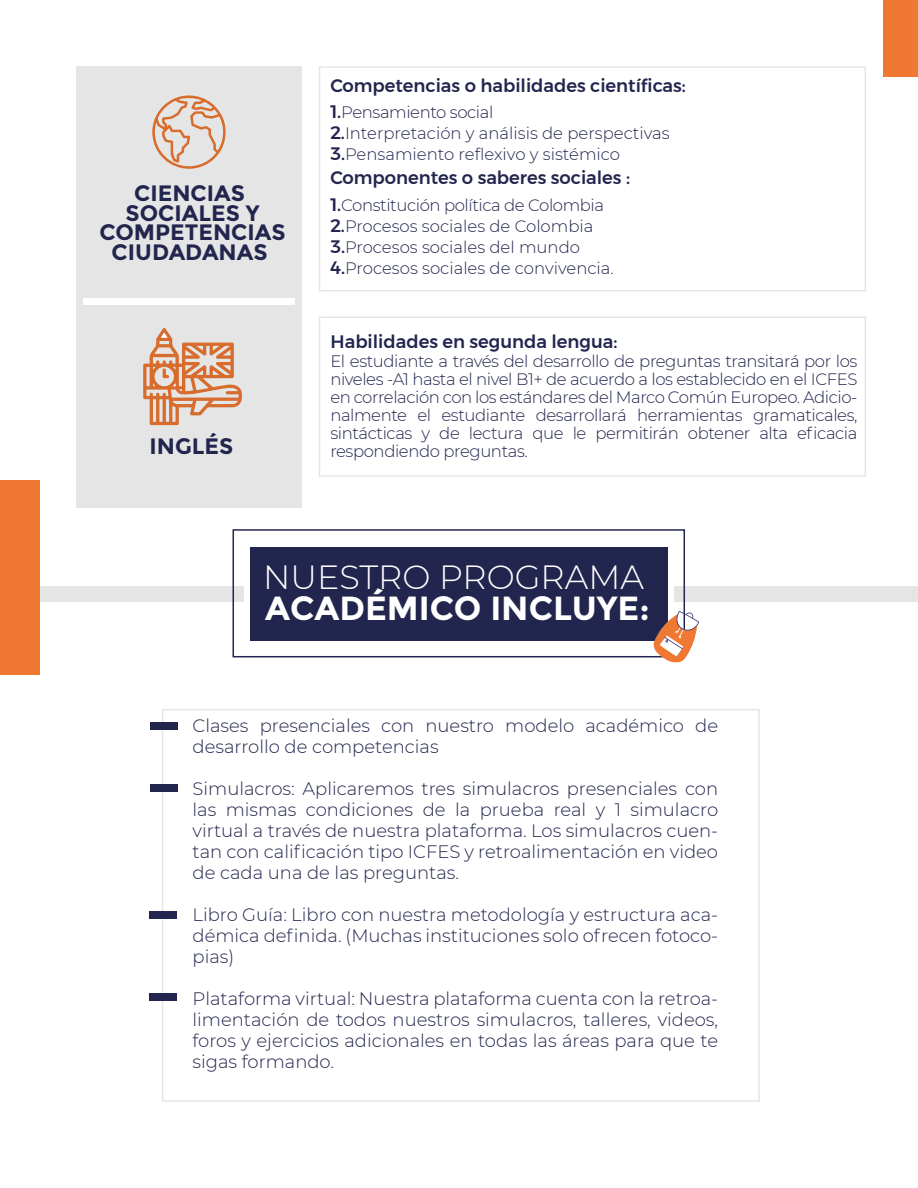
<style>
.page{position:relative;width:918px;height:1188px;background:#fff}
.page>*{position:absolute;margin:0;border:0;box-sizing:border-box;transform-origin:0 0}
.t1{font:700 33.45px "Montserrat";color:#fff}
.t2{font:300 33.45px "Montserrat";color:#fff}
.t3{font:700 22.35px/19.5px "Montserrat";color:#22254d;text-align:center}
.t4{font:300 18px/21px "Montserrat";color:#22254d;text-align:justify}
.t5{font:500 18px "Montserrat";color:#22254d}
.t6{font:300 16.5px/21px "Montserrat";letter-spacing:-.015em;color:#22254d}
.s1{font-weight:500;font-size:18px}
</style>
<div class="page">
<div style="left:76px;top:66px;width:226px;height:441px;background:#e5e5e5"></div>
<div style="left:83px;top:298px;width:212px;height:7px;background:#fff"></div>
<div style="left:150px;top:722px;width:28px;height:8px;background:#22254d"></div>
<div style="left:150px;top:784px;width:28px;height:8px;background:#22254d"></div>
<div style="left:149px;top:911px;width:28px;height:8px;background:#22254d"></div>
<div style="left:149px;top:993px;width:28px;height:8px;background:#22254d"></div>
<div style="left:0;top:586px;width:243px;height:15px;background:#e5e5e5"></div>
<div style="left:675px;top:586px;width:243px;height:15px;background:#e5e5e5"></div>
<div style="left:250px;top:547px;width:418px;height:94px;background:#22254d"></div>
<div style="left:233px;top:529px;width:452px;height:128px;border:2px solid #22254d"></div>
<svg style="left:653px;top:611px;width:46px;height:52px"></svg>
<div style="left:883px;top:0;width:35px;height:77px;background:#ef7833"></div>
<div style="left:0;top:480px;width:40px;height:195px;background:#ef7833"></div>
<svg style="left:152px;top:95px;width:74px;height:74px"></svg>
<svg style="left:143px;top:328px;width:99px;height:97px"></svg>
<p class="t3" style="left:100px;top:184px;width:188px">CIENCIAS<br>SOCIALES Y<br>COMPETENCIAS<br>CIUDADANAS</p>
<p class="t3" style="left:150px;top:436px;width:85px">INGLÉS</p>
<p class="t5" style="left:330px;top:71px;width:357px">Competencias o habilidades científicas:</p>
<p class="t6" style="left:330px;top:101px;width:341px"><span class="s1">1.</span>Pensamiento social<br><span class="s1">2.</span>Interpretación y análisis de perspectivas<br><span class="s1">3.</span>Pensamiento reflexivo y sistémico</p>
<p class="t6" style="left:330px;top:194px;width:285px"><span class="s1">1.</span>Constitución política de Colombia <span class="s1">2.</span>Procesos sociales de Colombia <span class="s1">3.</span>Procesos sociales del mundo <span class="s1">4.</span>Procesos sociales de convivencia.</p>
<p class="t5" style="left:330px;top:164px;width:301px">Componentes o saberes sociales :</p>
<p class="t5" style="left:331px;top:327px;width:289px">Habilidades en segunda lengua:</p>
<p class="t6" style="left:330px;top:352px;width:529px;line-height:18px;text-align:justify">El estudiante a través del desarrollo de preguntas transitará por los niveles -A1 hasta el nivel B1+ de acuerdo a los establecido en el ICFES en correlación con los estándares del Marco Común Europeo. Adicio&shy;nalmente el estudiante desarrollará herramientas gramaticales, sintácticas y de lectura que le permitirán obtener alta eficacia</p>
<p class="t6" style="left:330px;top:440px;width:199px">respondiendo preguntas.</p>
<h1 class="t2" style="left:263px;top:554px;width:382px">NUESTRO PROGRAMA</h1>
<h1 class="t1" style="left:265px;top:588px;width:386px">ACADÉMICO INCLUYE:</h1>
<p class="t4" style="left:193px;top:714px;width:527px">Clases presenciales con nuestro modelo académico de desarrollo de competencias</p>
<p class="t4" style="left:193px;top:777px;width:527px">Simulacros: Aplicaremos tres simulacros presenciales con las mismas condiciones de la prueba real y 1 simulacro virtual a través de nuestra plataforma. Los simulacros cuen&shy;tan con calificación tipo ICFES y retroalimentación en video de cada una de las preguntas.</p>
<p class="t4" style="left:193px;top:903px;width:527px">Libro Guía: Libro con nuestra metodología y estructura aca&shy;démica definida. (Muchas instituciones solo ofrecen fotoco&shy;pias)</p>
<p class="t4" style="left:193px;top:987px;width:527px">Plataforma virtual: Nuestra plataforma cuenta con la retroa&shy;limentación de todos nuestros simulacros, talleres, videos, foros y ejercicios adicionales en todas las áreas para que te sigas formando.</p>
</div>
